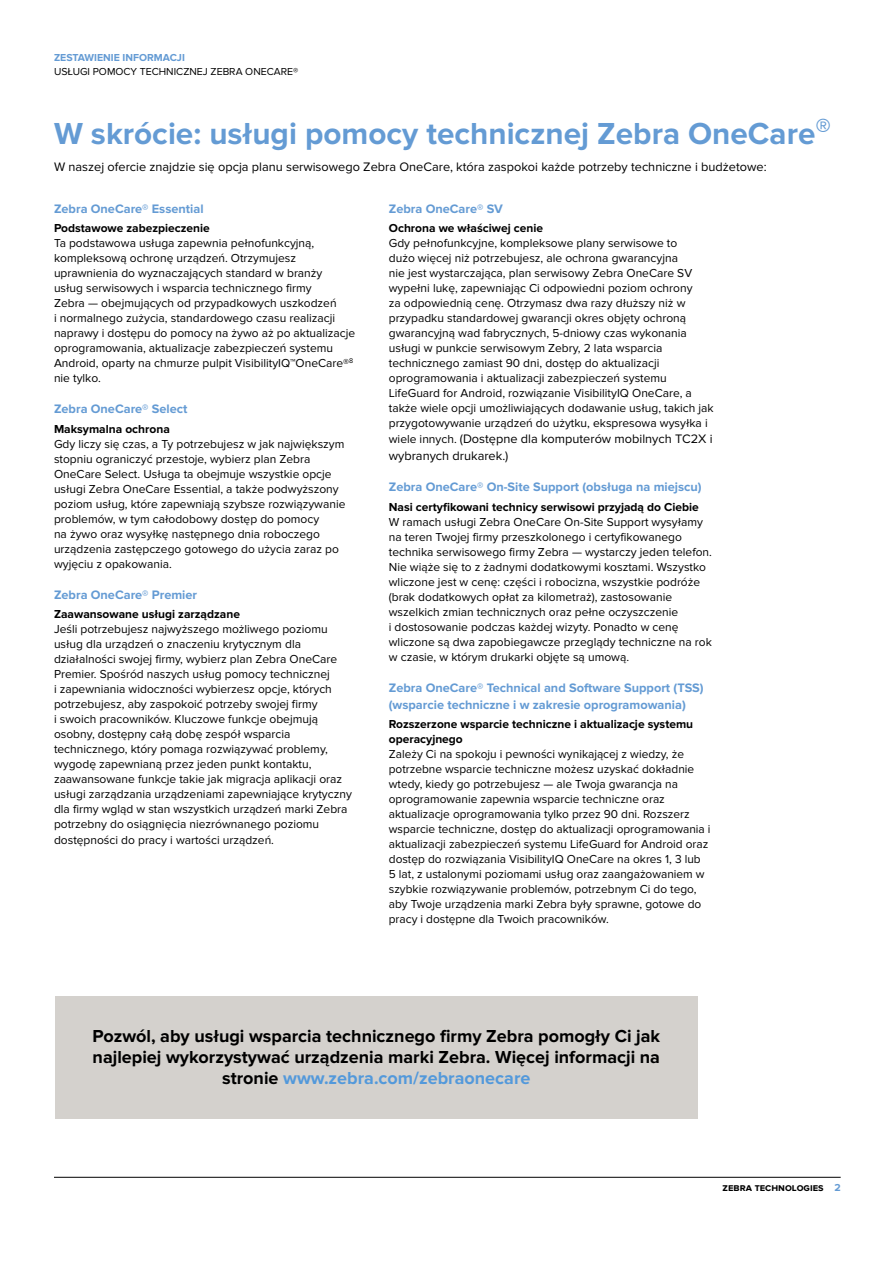
<style>
.page{position:relative;width:893px;height:1263px;background:#fff}
.page>*{position:absolute;margin:0;border:0;box-sizing:border-box;transform-origin:0 0}
.t1{font:700 31.5px "Proxima Nova";color:#649bd4}
.t2{font:700 18px/21px "Proxima Nova";color:#000;text-align:center}
.t3{font:700 12.75px/16.5px "Proxima Nova";color:#649bd4}
.t4{font:12.75px/16.5px "Proxima Nova";color:#000}
.t5{font:12px/15px "Proxima Nova";color:#000}
.t6{font:700 12px/15px "Proxima Nova";color:#000}
.t7{font:10.5px "Proxima Nova";color:#000}
.t8{font:700 10.5px "Proxima Nova";color:#649bd4}
.t9{font:700 10.5px "Proxima Nova";color:#000}
.s1{font-size:12px}
.s2{color:#5399db}
.s3{color:#649bd4}
</style>
<div class="page">
<hr style="left:54px;top:1177px;width:787px;height:1px;background:#000">
<div style="left:55px;top:996px;width:642px;height:122px;background:#d4d1cd"></div>
<p class="t8" style="left:54px;top:51px;width:132px">ZESTAWIENIE INFORMACJI</p>
<p class="t7" style="left:54px;top:66px;width:246px">USŁUGI POMOCY TECHNICZNEJ ZEBRA ONECARE®</p>
<h1 class="t1" style="left:54px;top:116px;width:778px">W skrócie: usługi pomocy technicznej Zebra OneCare®</h1>
<p class="t4" style="left:54px;top:159px;width:714px">W naszej ofercie znajdzie się opcja planu serwisowego Zebra OneCare, która zaspokoi każde potrzeby techniczne i budżetowe:</p>
<p class="t3" style="left:54px;top:200px;width:151px">Zebra OneCare® Essential</p>
<p class="t6" style="left:54px;top:221px;width:157px">Podstawowe zabezpieczenie</p>
<p class="t5" style="left:54px;top:236px;width:303px">Ta podstawowa usługa zapewnia pełnofunkcyjną, kompleksową ochronę urządzeń. Otrzymujesz uprawnienia do wyznaczających standard w branży<br>usług serwisowych i wsparcia technicznego firmy<br>Zebra — obejmujących od przypadkowych uszkodzeń<br>i normalnego zużycia, standardowego czasu realizacji naprawy i dostępu do pomocy na żywo aż po aktualizacje oprogramowania, aktualizacje zabezpieczeń systemu Android, oparty na chmurze pulpit VisibilityIQ™OneCare®<sup>8 </sup>nie tylko.</p>
<p class="t3" style="left:54px;top:401px;width:135px">Zebra OneCare® Select</p>
<p class="t6" style="left:54px;top:421px;width:117px">Maksymalna ochrona</p>
<p class="t5" style="left:54px;top:436px;width:293px">Gdy liczy się czas, a Ty potrzebujesz w jak największym stopniu ograniczyć przestoje, wybierz plan Zebra OneCare Select. Usługa ta obejmuje wszystkie opcje usługi Zebra OneCare Essential, a także podwyższony poziom usług, które zapewniają szybsze rozwiązywanie problemów, w tym całodobowy dostęp do pomocy<br>na żywo oraz wysyłkę następnego dnia roboczego urządzenia zastępczego gotowego do użycia zaraz po wyjęciu z opakowania.</p>
<p class="t3" style="left:54px;top:587px;width:145px">Zebra OneCare® Premier</p>
<p class="t6" style="left:54px;top:607px;width:188px">Zaawansowane usługi zarządzane</p>
<p class="t5" style="left:54px;top:622px;width:299px">Jeśli potrzebujesz najwyższego możliwego poziomu usług dla urządzeń o znaczeniu krytycznym dla działalności swojej firmy, wybierz plan Zebra OneCare Premier. Spośród naszych usług pomocy technicznej<br>i zapewniania widoczności wybierzesz opcje, których potrzebujesz, aby zaspokoić potrzeby swojej firmy<br>i swoich pracowników. Kluczowe funkcje obejmują osobny, dostępny całą dobę zespół wsparcia technicznego, który pomaga rozwiązywać problemy, wygodę zapewnianą przez jeden punkt kontaktu, zaawansowane funkcje takie jak migracja aplikacji oraz usługi zarządzania urządzeniami zapewniające krytyczny dla firmy wgląd w stan wszystkich urządzeń marki Zebra potrzebny do osiągnięcia niezrównanego poziomu dostępności do pracy i wartości urządzeń.</p>
<p class="t3" style="left:389px;top:200px;width:116px">Zebra OneCare® SV</p>
<p class="t6" style="left:389px;top:221px;width:156px">Ochrona we właściwej cenie</p>
<p class="t5" style="left:389px;top:236px;width:326px">Gdy pełnofunkcyjne, kompleksowe plany serwisowe to<br>dużo więcej niż potrzebujesz, ale ochrona gwarancyjna<br>nie jest wystarczająca, plan serwisowy Zebra OneCare SV wypełni lukę, zapewniając Ci odpowiedni poziom ochrony<br>za odpowiednią cenę. Otrzymasz dwa razy dłuższy niż w przypadku standardowej gwarancji okres objęty ochroną gwarancyjną wad fabrycznych, 5-dniowy czas wykonania usługi w punkcie serwisowym Zebry, 2 lata wsparcia technicznego zamiast 90 dni, dostęp do aktualizacji oprogramowania i aktualizacji zabezpieczeń systemu LifeGuard for Android, rozwiązanie VisibilityIQ OneCare, a także wiele opcji umożliwiających dodawanie usług, takich jak przygotowywanie urządzeń do użytku, ekspresowa wysyłka i</p>
<p class="t4" style="left:389px;top:431px;width:325px"><span class="s1">wiele innych.</span> (Dostępne dla komputerów mobilnych TC2X i wybranych drukarek.)</p>
<p class="t3" style="left:389px;top:479px;width:314px">Zebra OneCare® On-Site Support (obsługa na miejscu)</p>
<p class="t6" style="left:389px;top:499px;width:311px">Nasi certyfikowani technicy serwisowi przyjadą do Ciebie</p>
<p class="t5" style="left:389px;top:514px;width:325px">W ramach usługi Zebra OneCare On-Site Support wysyłamy na teren Twojej firmy przeszkolonego i certyfikowanego technika serwisowego firmy Zebra — wystarczy jeden telefon.<br>Nie wiąże się to z żadnymi dodatkowymi kosztami. Wszystko wliczone jest w cenę: części i robocizna, wszystkie podróże (brak dodatkowych opłat za kilometraż), zastosowanie wszelkich zmian technicznych oraz pełne oczyszczenie<br>i dostosowanie podczas każdej wizyty. Ponadto w cenę wliczone są dwa zapobiegawcze przeglądy techniczne na rok w czasie, w którym drukarki objęte są umową.</p>
<p class="t3" style="left:389px;top:680px;width:316px">Zebra OneCare® Technical and Software Support (TSS) (wsparcie techniczne i w zakresie oprogramowania)</p>
<p class="t6" style="left:389px;top:717px;width:306px">Rozszerzone wsparcie techniczne i aktualizacje systemu operacyjnego</p>
<p class="t5" style="left:389px;top:747px;width:323px">Zależy Ci na spokoju i pewności wynikającej z wiedzy, że potrzebne wsparcie techniczne możesz uzyskać dokładnie wtedy, kiedy go potrzebujesz — ale Twoja gwarancja na oprogramowanie zapewnia wsparcie techniczne oraz aktualizacje oprogramowania tylko przez 90 dni. Rozszerz wsparcie techniczne, dostęp do aktualizacji oprogramowania i aktualizacji zabezpieczeń systemu LifeGuard for Android oraz dostęp do rozwiązania VisibilityIQ OneCare na okres 1, 3 lub 5 lat, z ustalonymi poziomami usług oraz zaangażowaniem w szybkie rozwiązywanie problemów, potrzebnym Ci do tego, aby Twoje urządzenia marki Zebra były sprawne, gotowe do pracy i dostępne dla Twoich pracowników.</p>
<h2 class="t2" style="left:92px;top:1026px;width:569px">Pozwól, aby usługi wsparcia technicznego firmy Zebra pomogły Ci jak najlepiej wykorzystywać urządzenia marki Zebra. Więcej informacji na stronie <span class="s2">www.zebra.com/zebraonecare</span></h2>
<p class="t9" style="left:723px;top:1181px;width:120px">zebra technologies <span class="s3">2</span></p>
</div>
